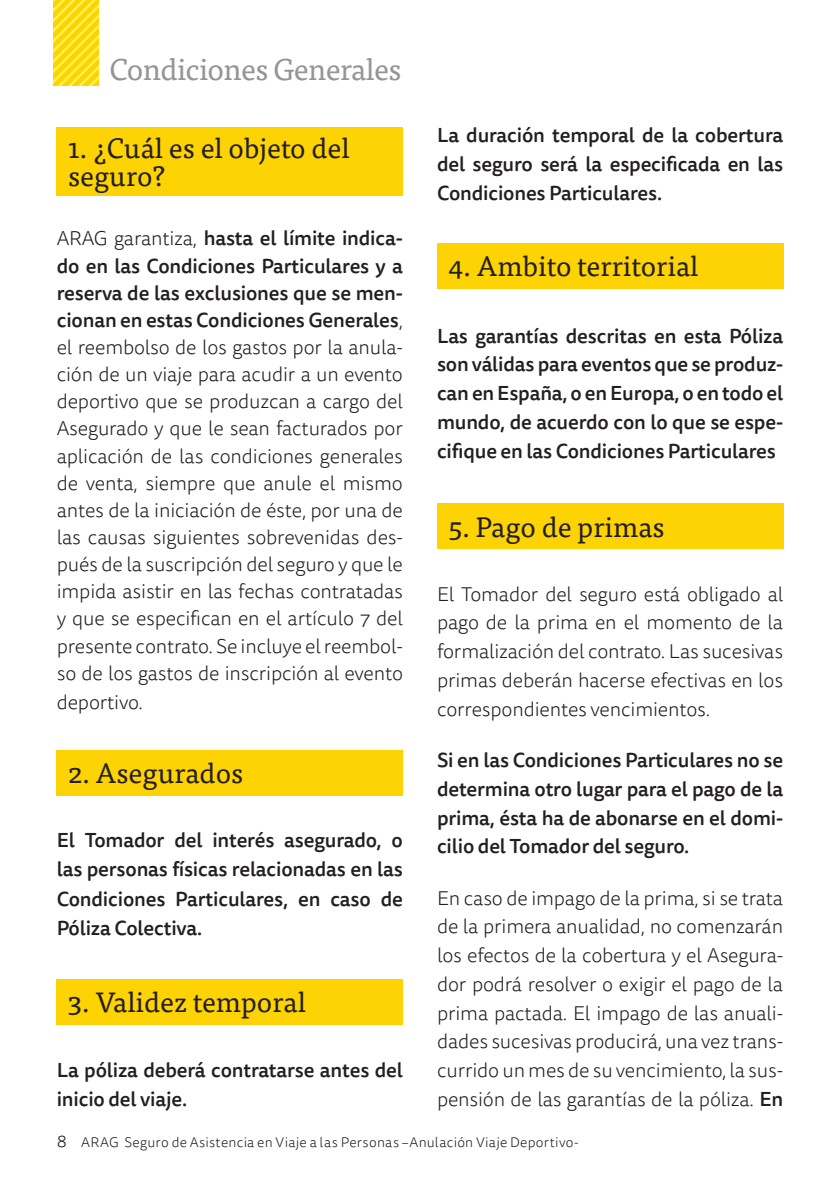
<style>
.page{position:relative;width:840px;height:1191px;background:#fff}
.page>*{position:absolute;margin:0;border:0;box-sizing:border-box;transform-origin:0 0}
.t1{font:30px "Tisa Pro";letter-spacing:-.02em;color:#939598}
.Titular{font:28px/28px "Tisa Pro";color:#231f20}
.t2{font:300 20px/27.2px "Tisa Sans Pro";letter-spacing:-.01em;color:#231f20;text-align:justify}
.t3{font:500 20px/28.8px "Tisa Sans Pro";letter-spacing:-.01em;color:#231f20;text-align:justify}
.t4{font:300 14px "Tisa Sans Pro";letter-spacing:.02em;color:#231f20}
.s1{font-weight:500}
.s2{font-size:18px}
</style>
<div class="page">
<svg style="left:53px;top:0;width:46px;height:85px;background:#fedd1c"></svg>
<div style="left:57px;top:128px;width:346px;height:68px;background:#fed304"></div>
<div style="left:57px;top:750px;width:346px;height:45px;background:#fed304"></div>
<div style="left:57px;top:979px;width:346px;height:46px;background:#fed304"></div>
<div style="left:437px;top:243px;width:345px;height:45px;background:#fed304"></div>
<div style="left:437px;top:504px;width:345px;height:45px;background:#fed304"></div>
<h1 class="t1" style="left:110px;top:47px;width:293px">Condiciones Generales</h1>
<p class="Titular" style="left:68px;top:132px;width:283px">1. ¿Cuál es el objeto del seguro?</p>
<p class="t2" style="left:57px;top:226px;width:347px">ARAG garantiza, <span class="s1">hasta el límite indica&shy;do en las Condiciones Particulares y a reserva de las exclusiones que se men&shy;cionan en estas Condiciones Generales</span>, el reembolso de los gastos por la anula&shy;ción de un viaje para acudir a un evento deportivo que se produzcan a cargo del Asegurado y que le sean facturados por aplicación de las condiciones generales de venta, siempre que anule el mismo antes de la iniciación de éste, por una de las causas siguientes sobrevenidas des&shy;pués de la suscripción del seguro y que le impida asistir en las fechas contratadas y que se especifican en el artículo 7 del presente contrato. Se incluye el reembol&shy;so de los gastos de inscripción al evento</p>
<p class="t2" style="left:57px;top:689px;width:88px">deportivo.</p>
<p class="Titular" style="left:68px;top:757px;width:176px">2. Asegurados</p>
<p class="t3" style="left:57px;top:826px;width:347px">El Tomador del interés asegurado, o las personas físicas relacionadas en las Condiciones Particulares, en caso de Póliza Colectiva.</p>
<p class="Titular" style="left:68px;top:987px;width:239px">3. Validez temporal</p>
<p class="t3" style="left:57px;top:1055px;width:347px">La póliza deberá contratarse antes del inicio del viaje.</p>
<p class="t3" style="left:437px;top:121px;width:347px">La duración temporal de la cobertura del seguro será la especificada en las Condiciones Particulares.</p>
<p class="Titular" style="left:448px;top:250px;width:251px">4. Ambito territorial</p>
<p class="t3" style="left:437px;top:321px;width:347px">Las garantías descritas en esta Póliza son válidas para eventos que se produz&shy;can en España, o en Europa, o en todo el mundo, de acuerdo con lo que se espe&shy;cifique en las Condiciones Particulares</p>
<p class="Titular" style="left:448px;top:511px;width:218px">5. Pago de primas</p>
<p class="t2" style="left:437px;top:580px;width:347px;line-height:28.8px">El Tomador del seguro está obligado al pago de la prima en el momento de la formalización del contrato. Las sucesivas primas deberán hacerse efectivas en los correspondientes vencimientos.</p>
<p class="t3" style="left:437px;top:746px;width:347px">Si en las Condiciones Particulares no se determina otro lugar para el pago de la prima, ésta ha de abonarse en el domi&shy;cilio del Tomador del seguro.</p>
<p class="t2" style="left:437px;top:884px;width:347px;line-height:28.8px">En caso de impago de la prima, si se trata de la primera anualidad, no comenzarán los efectos de la cobertura y el Asegura&shy;dor podrá resolver o exigir el pago de la prima pactada. El impago de las anuali&shy;dades sucesivas producirá, una vez trans&shy;currido un mes de su vencimiento, la sus&shy;pensión de las garantías de la póliza. <span class="s1">En</span></p>
<p class="t4" style="left:57px;top:1133px;width:523px"><span class="s2">8</span> ARAG Seguro de Asistencia en Viaje a las Personas –Anulación Viaje Deportivo-</p>
</div>
